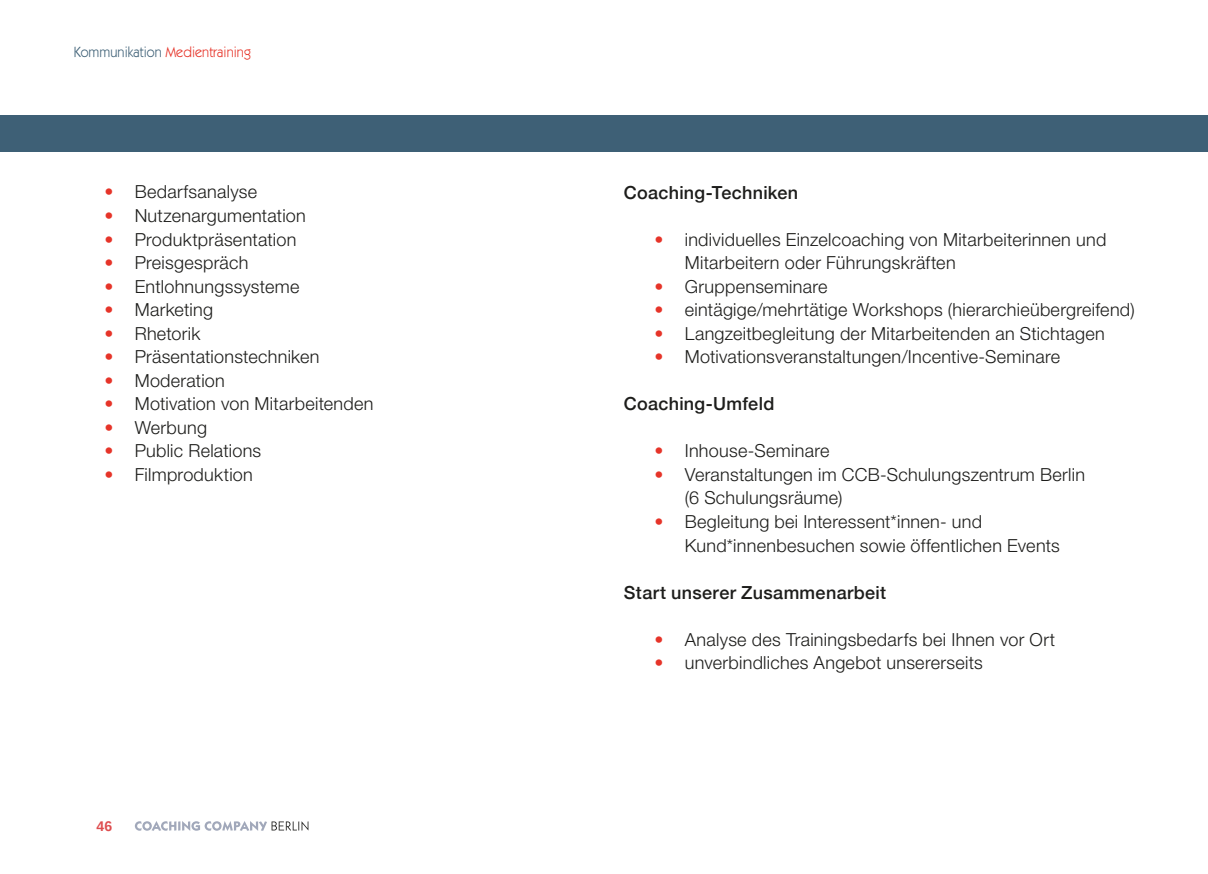
<style>
.page{position:relative;width:1208px;height:874px;background:#fff}
.page>*{position:absolute;margin:0;border:0;box-sizing:border-box;transform-origin:0 0}
.t1{font:300 18px/23.6px "Helvetica Neue LT Pro";letter-spacing:.015em;color:#1d1d1b}
.t2{font:500 18px "Helvetica Neue";letter-spacing:.015em;color:#1d1d1b}
.t3{font:14.6px "ITC Kabel Std";letter-spacing:.005em;color:#e63429;scale:.95 1}
.t4{font:700 14px "Liberation Sans";color:#de4d4f}
.s1{color:#3e6076}
.s2{color:#e63429}
</style>
<div class="page">
<svg style="left:135px;top:821px;width:173px;height:9px"></svg>
<div style="left:0;top:115px;width:1208px;height:36px;background:#3e6076"></div>
<p class="t3" style="left:74px;top:44px;width:188px"><span class="s1">Kommunikation</span> Medientraining</p>
<p class="t1" style="left:104px;top:180px;width:154px"><span class="s2">•</span> Bedarfsanalyse</p>
<p class="t1" style="left:104px;top:203px;width:203px"><span class="s2">•</span> Nutzenargumentation</p>
<p class="t1" style="left:104px;top:227px;width:194px"><span class="s2">•</span> Produktpräsentation</p>
<p class="t1" style="left:104px;top:250px;width:146px"><span class="s2">•</span> Preisgespräch</p>
<p class="t1" style="left:104px;top:274px;width:196px"><span class="s2">•</span> Entlohnungssysteme</p>
<p class="t1" style="left:104px;top:297px;width:110px"><span class="s2">•</span> Marketing</p>
<p class="t1" style="left:104px;top:321px;width:98px"><span class="s2">•</span> Rhetorik</p>
<p class="t1" style="left:104px;top:344px;width:217px"><span class="s2">•</span> Präsentationstechniken</p>
<p class="t1" style="left:104px;top:368px;width:122px"><span class="s2">•</span> Moderation</p>
<p class="t1" style="left:104px;top:391px;width:271px"><span class="s2">•</span> Motivation von Mitarbeitenden</p>
<p class="t1" style="left:104px;top:415px;width:104px"><span class="s2">•</span> Werbung</p>
<p class="t1" style="left:104px;top:438px;width:158px"><span class="s2">•</span> Public Relations</p>
<p class="t1" style="left:104px;top:462px;width:150px"><span class="s2">•</span> Filmproduktion</p>
<p class="t4" style="left:97px;top:815px;width:17px">46</p>
<p class="t2" style="left:624px;top:177px;width:176px">Coaching-Techniken</p>
<p class="t1" style="left:685px;top:227px;width:423px;text-indent:-30px"><span class="s2">•</span> individuelles Einzelcoaching von Mitarbeiterinnen und<br>Mitarbeitern oder Führungskräften</p>
<p class="t1" style="left:654px;top:274px;width:175px"><span class="s2">•</span> Gruppenseminare</p>
<p class="t1" style="left:654px;top:297px;width:482px"><span class="s2">•</span> eintägige/mehrtätige Workshops (hierarchieübergreifend)</p>
<p class="t1" style="left:654px;top:321px;width:452px"><span class="s2">•</span> Langzeitbegleitung der Mitarbeitenden an Stichtagen</p>
<p class="t1" style="left:654px;top:344px;width:407px"><span class="s2">•</span> Motivationsveranstaltungen/Incentive-Seminare</p>
<p class="t2" style="left:624px;top:389px;width:152px">Coaching-Umfeld</p>
<p class="t1" style="left:654px;top:438px;width:177px"><span class="s2">•</span> Inhouse-Seminare</p>
<p class="t1" style="left:685px;top:462px;width:402px;text-indent:-30px"><span class="s2">•</span> Veranstaltungen im CCB-Schulungszentrum Berlin (6 Schulungsräume)</p>
<p class="t1" style="left:685px;top:509px;width:376px;text-indent:-30px"><span class="s2">•</span> Begleitung bei Interessent*innen- und<br>Kund*innenbesuchen sowie öffentlichen Events</p>
<p class="t2" style="left:624px;top:577px;width:264px">Start unserer Zusammenarbeit</p>
<p class="t1" style="left:654px;top:626px;width:402px"><span class="s2">•</span> Analyse des Trainingsbedarfs bei Ihnen vor Ort</p>
<p class="t1" style="left:654px;top:650px;width:330px"><span class="s2">•</span> unverbindliches Angebot unsererseits</p>
</div>
